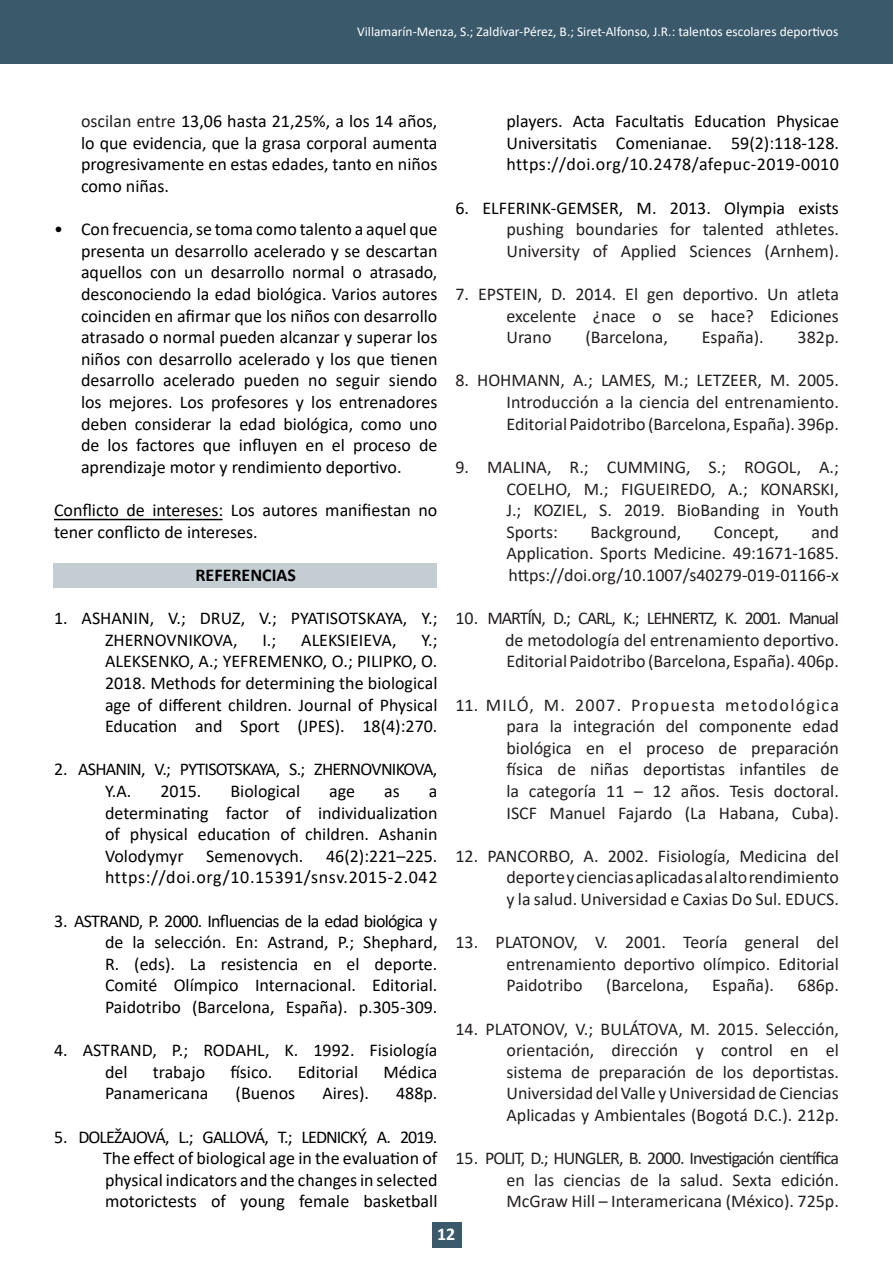
<style>
.page{position:relative;width:893px;height:1263px;background:#fff}
.page>*{position:absolute;margin:0;border:0;box-sizing:border-box;transform-origin:0 0}
.t1{font:18px/21.6px "Calibri";color:#000002;text-align:justify}
.t2{font:18px/21.6px "Calibri";color:#231f20;text-align:justify}
.t3{font:18px/21.6px "Calibri";letter-spacing:-.04em;color:#000002}
.t4{font:18px "Calibri";letter-spacing:-.05em;color:#000002}
.t5{font:18px "Calibri";letter-spacing:-.06em;color:#231f20}
.t6{font:18px "Calibri";letter-spacing:.035em;color:#000002}
.t7{font:700 18px "Calibri";color:#000002}
.t8{font:700 18px "Calibri";color:#fff}
.t9{font:13.5px "Calibri";color:#fff}
.s1{color:#231f20}
.s2{color:#000002}
</style>
<div class="page">
<div style="left:53px;top:563px;width:384px;height:25px;background:#c4cdd2"></div>
<div style="left:432px;top:1222px;width:29px;height:26px;background:#3a5a6b"></div>
<div style="left:0;top:1px;width:893px;height:63px;background:#3a5a6b"></div>
<hr style="left:54px;top:519px;width:169px;height:1px;background:#000">
<p class="t9" style="left:357px;top:22px;width:483px">Villamarín-Menza, S.; Zaldívar-Pérez, B.; Siret-Alfonso, J.R.: talentos escolares deportivos</p>
<p class="t1" style="left:81px;top:110px;width:358px"><span class="s1">oscilan entre</span> 13,06 hasta 21,25%, a los 14 años, lo que evidencia, que la grasa corporal aumenta progresivamente en estas edades, tanto en niños como niñas.</p>
<p class="t1" style="left:81px;top:218px;width:358px;text-indent:-27px">• Con frecuencia, se toma como talento a aquel que presenta un desarrollo acelerado y se descartan aquellos con un desarrollo normal o atrasado, desconociendo la edad biológica. Varios autores coinciden en afirmar que los niños con desarrollo atrasado o normal pueden alcanzar y superar los niños con desarrollo acelerado y los que tienen desarrollo acelerado pueden no seguir siendo los mejores. Los profesores y los entrenadores deben considerar la edad biológica, como uno de los factores que influyen en el proceso de aprendizaje motor y rendimiento deportivo.</p>
<p class="t1" style="left:54px;top:499px;width:385px">Conflicto de intereses: Los autores manifiestan no tener conflicto de intereses.</p>
<p class="t7" style="left:195px;top:562px;width:102px">REFERENCIAS</p>
<p class="t1" style="left:105px;top:607px;width:334px;text-indent:-51px">1. ASHANIN, V.; DRUZ, V.; PYATISOTSKAYA, Y.;<br>ZHERNOVNIKOVA,</p>
<p class="t1" style="left:262px;top:628px;width:15px">I.;</p>
<p class="t1" style="left:301px;top:628px;width:97px">ALEKSIEIEVA,</p>
<p class="t1" style="left:105px;top:628px;width:334px;text-indent:316px">Y.; ALEKSENKO, A.; YEFREMENKO, O.; PILIPKO, O.<br>2018. Methods for determining the biological age of different children. Journal of Physical Education and Sport (JPES). 18(4):270.</p>
<p class="t3" style="left:105px;top:758px;width:334px;text-indent:-51px">2. ASHANIN, V.; PYTISOTSKAYA, S.; ZHERNOVNIKOVA,<br>Y.A.</p>
<p class="t1" style="left:160px;top:780px;width:43px">2015.</p>
<p class="t1" style="left:230px;top:780px;width:71px">Biological</p>
<p class="t1" style="left:329px;top:780px;width:27px">age</p>
<p class="t1" style="left:384px;top:780px;width:17px">as</p>
<p class="t1" style="left:105px;top:780px;width:334px;text-indent:324px">a determinating factor of individualization of physical education of children. Ashanin Volodymyr</p>
<p class="t1" style="left:206px;top:844px;width:99px">Semenovych.</p>
<p class="t1" style="left:326px;top:844px;width:113px">46(2):221–225.</p>
<p class="t6" style="left:105px;top:865px;width:334px">https://doi.org/10.15391/snsv.2015-2.042</p>
<p class="t1" style="left:105px;top:909px;width:334px;text-indent:-51px">3. ASTRAND, P. 2000. Influencias de la edad biológica y de la selección. En: Astrand, P.; Shephard, R. (eds). La resistencia en el deporte.<br>Comité Olímpico Internacional. Editorial.<br>Paidotribo (Barcelona, España). p.305-309.</p>
<p class="t1" style="left:105px;top:1039px;width:334px;text-indent:-51px">4. ASTRAND, P.; RODAHL, K. 1992. Fisiología del</p>
<p class="t1" style="left:153px;top:1060px;width:54px">trabajo</p>
<p class="t1" style="left:230px;top:1060px;width:44px">físico.</p>
<p class="t1" style="left:298px;top:1060px;width:62px">Editorial</p>
<p class="t1" style="left:383px;top:1060px;width:56px">Médica</p>
<p class="t1" style="left:105px;top:1082px;width:105px">Panamericana</p>
<p class="t1" style="left:236px;top:1082px;width:61px">(Buenos</p>
<p class="t1" style="left:322px;top:1082px;width:48px">Aires).</p>
<p class="t1" style="left:396px;top:1082px;width:43px">488p.</p>
<p class="t4" style="left:54px;top:1124px;width:385px">5. DOLEŽAJOVÁ, L.; GALLOVÁ, T.; LEDNICKÝ, A. 2019.</p>
<p class="t1" style="left:103px;top:1147px;width:336px">The effect of biological age in the evaluation of physical indicators and the changes in selected motorictests of young female basketball</p>
<p class="t1" style="left:506px;top:110px;width:334px">players. Acta Facultatis Education Physicae Universitatis Comenianae. 59(2):118-128. https://doi.org/10.2478/afepuc-2019-0010</p>
<p class="t2" style="left:506px;top:196px;width:334px;text-indent:-51px"><span class="s2">6. ELFERINK-GEMSER, M. 2013. Olympia exists </span>pushing boundaries for talented athletes.<br>University of Applied Sciences (Arnhem).</p>
<p class="t2" style="left:506px;top:283px;width:334px;text-indent:-51px">7. EPSTEIN, D. 2014. El gen deportivo. Un atleta excelente ¿nace o se hace? Ediciones Urano</p>
<p class="t2" style="left:585px;top:326px;width:84px">(Barcelona,</p>
<p class="t2" style="left:702px;top:326px;width:63px">España).</p>
<p class="t2" style="left:798px;top:326px;width:43px">382p.</p>
<p class="t2" style="left:506px;top:369px;width:334px;text-indent:-51px">8. HOHMANN, A.; LAMES, M.; LETZEER, M. 2005.<br>Introducción a la ciencia del entrenamiento.<br>Editorial Paidotribo (Barcelona, España). 396p.</p>
<p class="t2" style="left:506px;top:456px;width:334px;text-indent:-51px">9. MALINA, R.; CUMMING, S.; ROGOL, A.; COELHO, M.; FIGUEIREDO, A.; KONARSKI, J.; KOZIEL, S. 2019. BioBanding in Youth Sports:</p>
<p class="t2" style="left:590px;top:520px;width:93px">Background,</p>
<p class="t2" style="left:714px;top:520px;width:67px">Concept,</p>
<p class="t2" style="left:506px;top:520px;width:334px;text-align:right">and<br>Application. Sports Medicine. 49:1671-1685.</p>
<p class="t2" style="left:508px;top:564px;width:332px">https://doi.org/10.1007/s40279-019-01166-x</p>
<p class="t5" style="left:455px;top:606px;width:385px">10. MARTÍN, D.; CARL, K.; LEHNERTZ, K. 2001. Manual</p>
<p class="t2" style="left:505px;top:628px;width:335px">de metodología del entrenamiento deportivo.<br>Editorial Paidotribo (Barcelona, España). 406p.</p>
<p class="t2" style="left:506px;top:693px;width:334px;text-indent:-51px">11. MILÓ, M. 2007. Propuesta metodológica para la integración del componente edad biológica en el proceso de preparación física de niñas deportistas infantiles de la categoría 11 – 12 años. Tesis doctoral.<br>ISCF Manuel Fajardo (La Habana, Cuba).</p>
<p class="t2" style="left:506px;top:844px;width:334px;text-indent:-51px">12. PANCORBO, A. 2002. Fisiología, Medicina del deporte y ciencias aplicadas al alto rendimiento y la salud. Universidad e Caxias Do Sul. EDUCS.</p>
<p class="t2" style="left:506px;top:931px;width:334px;text-indent:-51px">13. PLATONOV, V. 2001. Teoría general del entrenamiento deportivo olímpico. Editorial Paidotribo</p>
<p class="t2" style="left:606px;top:974px;width:84px">(Barcelona,</p>
<p class="t2" style="left:712px;top:974px;width:63px">España).</p>
<p class="t2" style="left:798px;top:974px;width:43px">686p.</p>
<p class="t2" style="left:506px;top:1017px;width:334px;text-indent:-51px">14. PLATONOV, V.; BULÁTOVA, M. 2015. Selección, orientación, dirección y control en el sistema de preparación de los deportistas.<br>Universidad del Valle y Universidad de Ciencias Aplicadas y Ambientales (Bogotá D.C.). 212p.</p>
<p class="t2" style="left:506px;top:1147px;width:334px;text-indent:-51px">15. POLIT, D.; HUNGLER, B. 2000. Investigación científica en las ciencias de la salud. Sexta edición.<br>McGraw Hill – Interamericana (México). 725p.</p>
<p class="t8" style="left:437px;top:1221px;width:20px">12</p>
</div>
